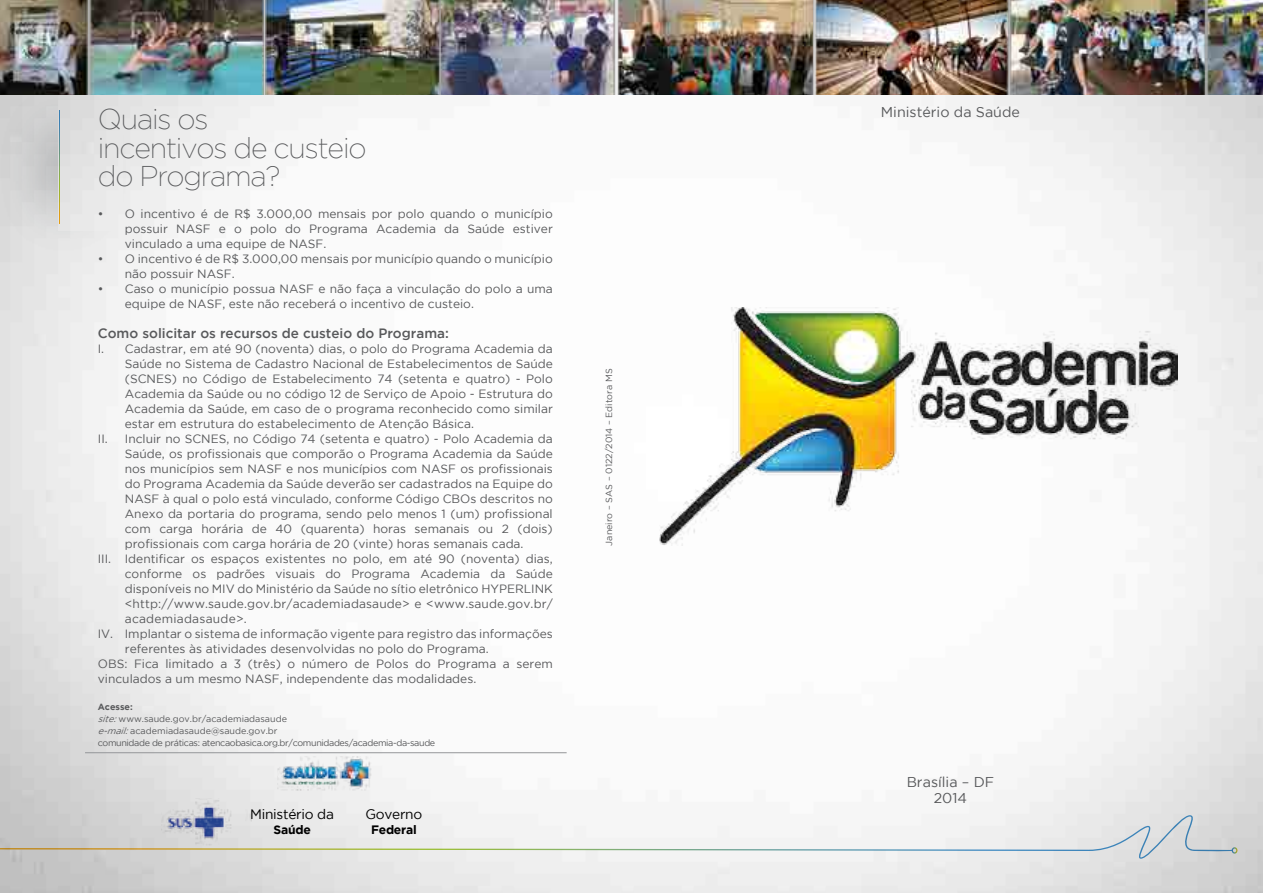
<style>
.page{position:relative;width:1263px;height:893px;background:#fff}
.page>*{position:absolute;margin:0;border:0;box-sizing:border-box;transform-origin:0 0}
.t1{font:200 28.5px/28.5px "Gotham";letter-spacing:-.04em;color:#58595b}
.t2{font:14.25px/16.5px "Gotham";color:#58595b;text-align:center}
.t3{font:13.65px "Gotham";letter-spacing:-.02em;color:#000}
.t4{font:500 13.5px "Gotham";color:#58595b}
.t5{font:700 12.15px "Gotham";letter-spacing:-.02em;color:#000}
.t6{font:12px/15px "Gotham";color:#58595b}
.t7{font:12px "Gotham";letter-spacing:.02em;color:#58595b}
.t8{font:9px/11.9px "Gotham";letter-spacing:-.04em;color:#58595b}
.t9{font:9px "Gotham";color:#58595b}
.s1{font-weight:700}
.s2{font-style:italic}
</style>
<div class="page">
<img style="left:0;top:94px;width:1263px;height:799px">
<img style="left:659px;top:308px;width:519px;height:237px">
<img style="left:161px;top:799px;width:91px;height:52px">
<hr style="left:85px;top:752px;width:482px;height:1px;background:#939598">
<img style="left:0;top:94px;width:125px;height:165px">
<div style="left:59px;top:100px;width:64px;height:131px;background:#e5e5e5"></div>
<svg style="left:59px;top:111px;width:1px;height:112px"></svg>
<img style="left:0;top:0;width:1263px;height:94px">
<img style="left:278px;top:757px;width:93px;height:39px">
<h1 class="t1" style="left:98px;top:105px;width:270px">Quais os<br>incentivos de custeio do Programa?</h1>
<p class="t6" style="left:125px;top:206px;width:429px;text-align:justify;text-indent:-27px">• O incentivo é de R$ 3.000,00 mensais por polo quando o município possuir NASF e o polo do Programa Academia da Saúde estiver vinculado a uma equipe de NASF.</p>
<p class="t6" style="left:125px;top:251px;width:429px;text-indent:-27px">• O incentivo é de R$ 3.000,00 mensais por município quando o município não possuir NASF.</p>
<p class="t6" style="left:125px;top:281px;width:429px;text-indent:-27px">• Caso o município possua NASF e não faça a vinculação do polo a uma equipe de NASF, este não receberá o incentivo de custeio.</p>
<p class="t4" style="left:98px;top:326px;width:353px">Como solicitar os recursos de custeio do Programa:</p>
<p class="t6" style="left:98px;top:341px;width:457px">I. Cadastrar, em até 90 (noventa) dias, o polo do Programa Academia da</p>
<p class="t6" style="left:125px;top:356px;width:429px">Saúde no Sistema de Cadastro Nacional de Estabelecimentos de Saúde</p>
<p class="t6" style="left:125px;top:371px;width:430px">(SCNES) no Código de Estabelecimento 74 (setenta e quatro) - Polo</p>
<p class="t6" style="left:125px;top:386px;width:429px">Academia da Saúde ou no código 12 de Serviço de Apoio - Estrutura do</p>
<p class="t6" style="left:125px;top:401px;width:430px">Academia da Saúde, em caso de o programa reconhecido como similar</p>
<p class="t6" style="left:125px;top:416px;width:351px">estar em estrutura do estabelecimento de Atenção Básica.</p>
<p class="t6" style="left:98px;top:431px;width:456px">II. Incluir no SCNES, no Código 74 (setenta e quatro) - Polo Academia da</p>
<p class="t6" style="left:125px;top:446px;width:429px">Saúde, os profissionais que comporão o Programa Academia da Saúde</p>
<p class="t6" style="left:125px;top:461px;width:429px">nos municípios sem NASF e nos municípios com NASF os profissionais</p>
<p class="t6" style="left:125px;top:476px;width:429px">do Programa Academia da Saúde deverão ser cadastrados na Equipe do</p>
<p class="t6" style="left:125px;top:491px;width:429px">NASF à qual o polo está vinculado, conforme Código CBOs descritos no</p>
<p class="t6" style="left:125px;top:506px;width:429px">Anexo da portaria do programa, sendo pelo menos 1 (um) profissional</p>
<p class="t6" style="left:125px;top:521px;width:429px">com carga horária de 40 (quarenta) horas semanais ou 2 (dois)</p>
<p class="t6" style="left:125px;top:536px;width:400px">profissionais com carga horária de 20 (vinte) horas semanais cada.</p>
<p class="t6" style="left:98px;top:551px;width:456px">III. Identificar os espaços existentes no polo, em até 90 (noventa) dias,</p>
<p class="t6" style="left:125px;top:566px;width:429px">conforme os padrões visuais do Programa Academia da Saúde</p>
<p class="t6" style="left:125px;top:581px;width:430px">disponíveis no MIV do Ministério da Saúde no sítio eletrônico HYPERLINK</p>
<p class="t6" style="left:125px;top:596px;width:429px">&lt;http://www.saude.gov.br/academiadasaude&gt; e &lt;www.saude.gov.br/</p>
<p class="t7" style="left:125px;top:612px;width:124px">academiadasaude&gt;.</p>
<p class="t6" style="left:98px;top:626px;width:457px">IV. Implantar o sistema de informação vigente para registro das informações</p>
<p class="t6" style="left:125px;top:641px;width:365px">referentes às atividades desenvolvidas no polo do Programa.</p>
<p class="t6" style="left:98px;top:656px;width:456px">OBS: Fica limitado a 3 (três) o número de Polos do Programa a serem</p>
<p class="t6" style="left:98px;top:671px;width:380px">vinculados a um mesmo NASF, independente das modalidades.</p>
<p class="t8" style="left:98px;top:701px;width:339px"><span class="s1">Acesse:<br></span><span class="s2">site:</span>www.saude.gov.br/academiadasaude <span class="s2">e-mail:</span>academiadasaude@saude.gov.br<br>comunidade de práticas: atencaobasica.org.br/comunidades/academia-da-saude</p>
<p class="t3" style="left:250px;top:807px;width:85px">Ministério da</p>
<p class="t5" style="left:273px;top:823px;width:39px">Saúde</p>
<p class="t3" style="left:365px;top:807px;width:58px">Governo</p>
<p class="t5" style="left:371px;top:823px;width:47px">Federal</p>
<p class="t9" style="left:604px;top:546px;width:179px;rotate:-90deg">Janeiro – SAS – 0122/2014 – Editora MS</p>
<p class="t2" style="left:881px;top:103px;width:140px">Ministério da Saúde</p>
<p class="t2" style="left:907px;top:773px;width:89px">Brasília – DF<br>2014</p>
</div>
